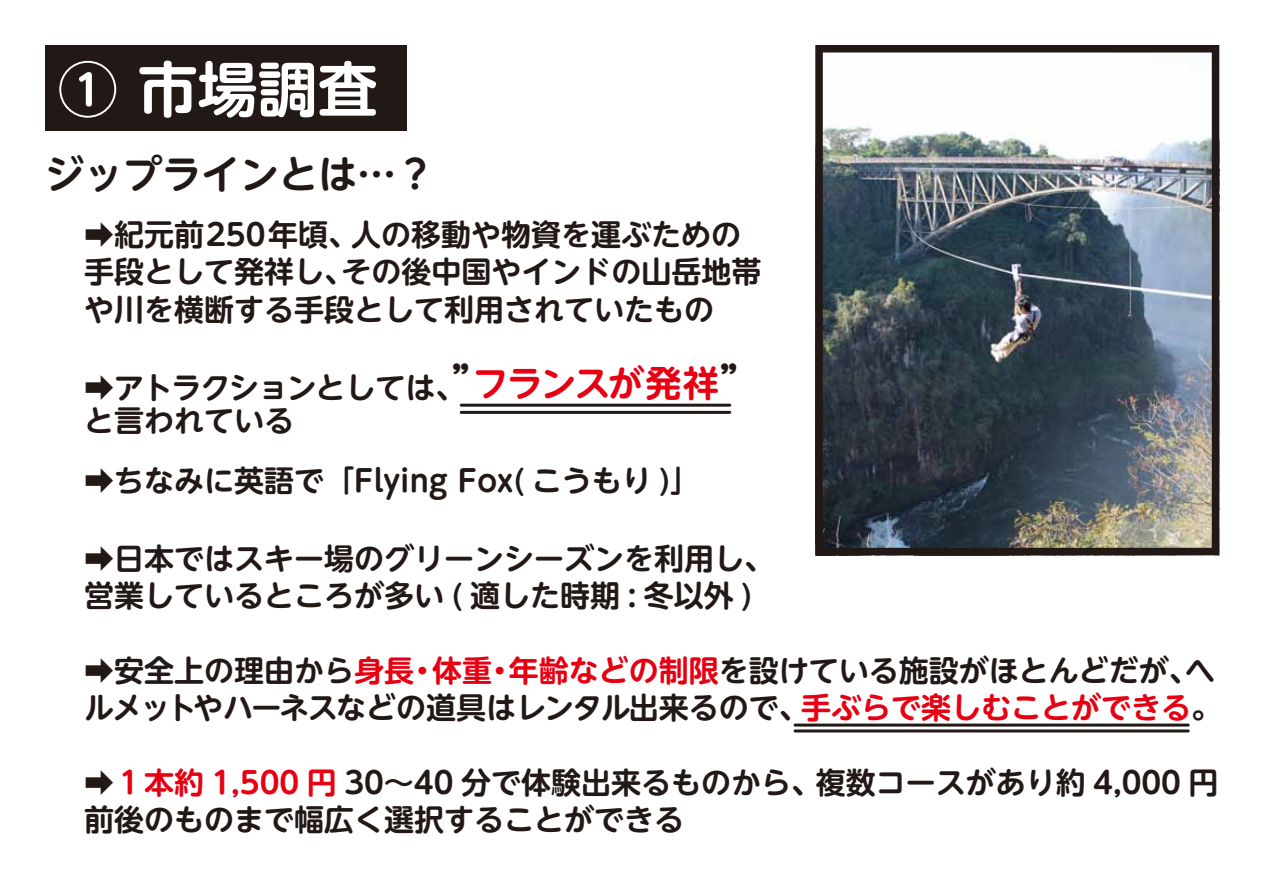
<style>
.page{position:relative;width:1263px;height:893px;background:#fff}
.page>*{position:absolute;margin:0;border:0;box-sizing:border-box;transform-origin:0 0}
.t1{font:700 60px "UD Shin M Go Pr 6 De";color:#fff}
.t2{font:700 39px "UD Shin M Go Pr 6 De";color:#221815}
.t3{font:700 30px/37.5px "UD Shin M Go Pr 6 De";color:#221815}
.s1{font-size:39px}
.s2{font-size:36px;color:#e60012}
.s3{color:#e60012}
</style>
<div class="page">
<div style="left:45px;top:45px;width:361px;height:85px;background:#221815"></div>
<img style="left:815px;top:45px;width:404px;height:510px">
<hr style="left:461px;top:404px;width:269px;height:3px;background:#221815">
<hr style="left:461px;top:411px;width:269px;height:3px;background:#221815">
<hr style="left:795px;top:724px;width:393px;height:3px;background:#221815">
<hr style="left:795px;top:729px;width:393px;height:3px;background:#221815">
<h1 class="t1" style="left:58px;top:38px;width:321px">① 市場調査</h1>
<h2 class="t2" style="left:45px;top:141px;width:391px">ジップラインとは…？</h2>
<p class="t3" style="left:84px;top:214px;width:679px">➡紀元前250年頃、人の移動や物資を運ぶための手段として発祥し、その後中国やインドの山岳地帯や川を横断する手段として利用されていたもの</p>
<p class="t3" style="left:84px;top:369px;width:655px;line-height:33px">➡アトラクションとしては、<span class="s1">”</span><span class="s2">フランスが発祥</span><span class="s1">”</span>と言われている</p>
<p class="t3" style="left:84px;top:460px;width:618px">➡ちなみに英語で「Flying Fox( こうもり )」</p>
<p class="t3" style="left:84px;top:538px;width:691px">➡日本ではスキー場のグリーンシーズンを利用し、営業しているところが多い ( 適した時期 : 冬以外 )</p>
<p class="t3" style="left:84px;top:650px;width:1138px">➡安全上の理由から<span class="s3">身長・体重・年齢などの制限</span>を設けている施設がほとんどだが、ヘルメットやハーネスなどの道具はレンタル出来るので、<span class="s3">手ぶらで楽しむことができる</span>。</p>
<p class="t3" style="left:84px;top:762px;width:1136px">➡<span class="s3">１本約 1,500 円</span> 30～40 分で体験出来るものから、複数コースがあり約 4,000 円前後のものまで幅広く選択することができる</p>
</div>
